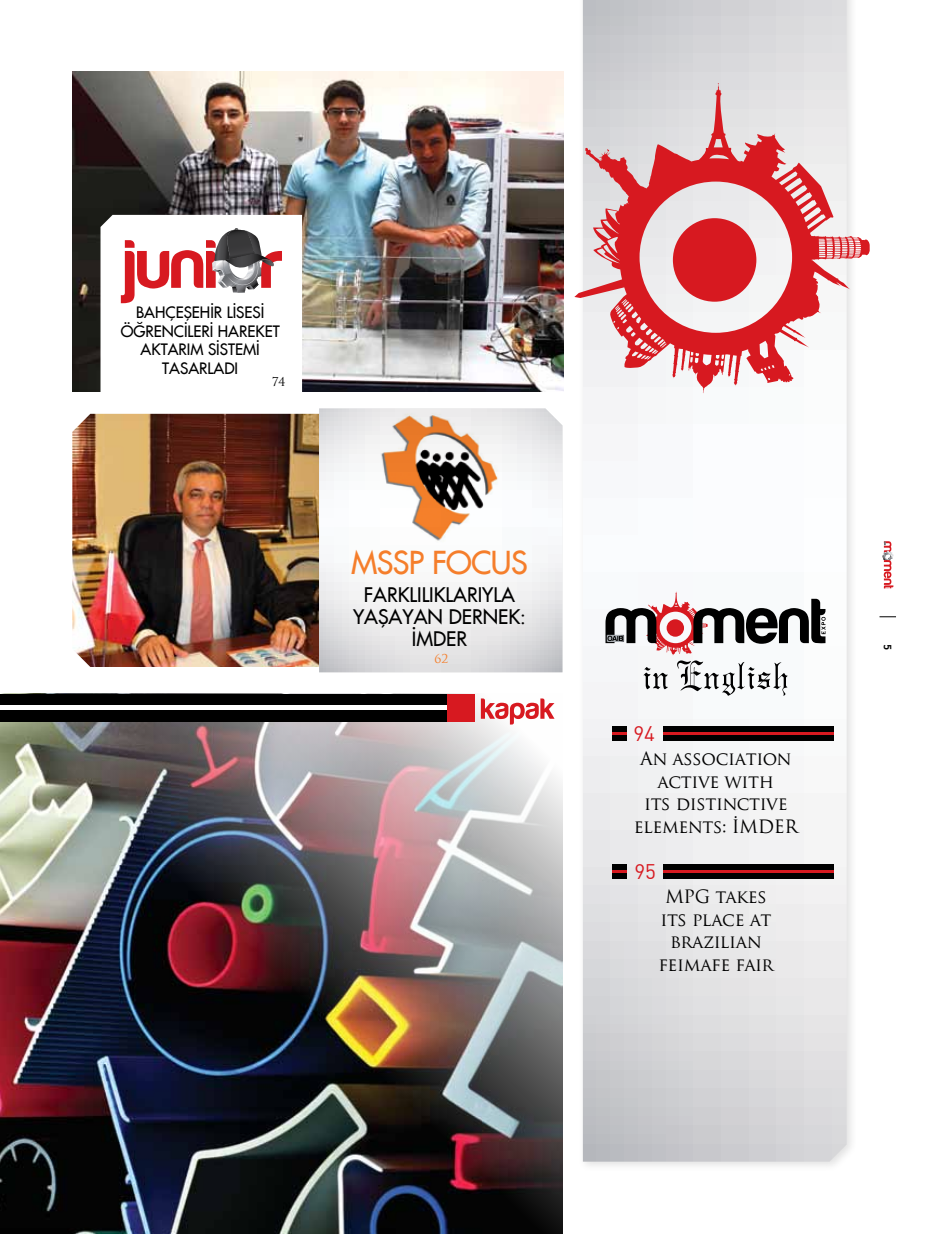
<style>
.page{position:relative;width:936px;height:1234px;background:#fff}
.page>*{position:absolute;margin:0;border:0;box-sizing:border-box;transform-origin:0 0}
.t1{font:30.9px "Beatles";letter-spacing:-.02em;color:#f57e2b}
.t2{font:20.7px "DIN Bek";color:#d71920}
.t3{font:19.65px "Beatles";color:#000}
.t4{font:18px/22.5px "Trajan Pro";letter-spacing:-.02em;color:#000;text-align:center}
.t5{font:15.45px "Beatles";color:#000}
.t6{font:12px "Trajan Pro";color:#000}
.t7{font:12px "Trajan Pro";color:#f57e2b}
.t8{font:700 10.5px "Trebuchet MS";color:#000}
</style>
<div class="page">
<img style="left:0;top:694px;width:562px;height:539px">
<svg style="left:882px;top:541px;width:11px;height:47px"></svg>
<svg style="left:879px;top:616px;width:16px;height:1px"></svg>
<svg style="left:481px;top:698px;width:73px;height:26px"></svg>
<div style="left:0;top:693px;width:453px;height:28px;background:#000"></div>
<hr style="left:0;top:705px;width:453px;height:4px;background:#fff">
<div style="left:447px;top:693px;width:27px;height:28px;background:#d71920"></div>
<div style="left:577px;top:0;width:281px;height:1172px;background:#f8f8f8"></div>
<svg style="left:583px;top:0;width:263px;height:1161px"></svg>
<svg style="left:574px;top:84px;width:296px;height:309px"></svg>
<div style="left:672px;top:218px;width:84px;height:83px;background:#d71920;border-radius:50%"></div>
<svg style="left:605px;top:591px;width:220px;height:104px"></svg>
<div style="left:612px;top:726px;width:15px;height:14px;background:#000"></div>
<svg style="left:612px;top:732px;width:15px;height:2px"></svg>
<div style="left:612px;top:863px;width:15px;height:15px;background:#000"></div>
<svg style="left:612px;top:870px;width:15px;height:2px"></svg>
<div style="left:663px;top:726px;width:170px;height:14px;background:#000"></div>
<hr style="left:663px;top:732px;width:170px;height:2px;background:#d71920">
<div style="left:663px;top:863px;width:170px;height:15px;background:#000"></div>
<hr style="left:663px;top:870px;width:170px;height:2px;background:#d71920">
<img style="left:72px;top:72px;width:491px;height:319px">
<img style="left:72px;top:414px;width:247px;height:252px">
<svg style="left:319px;top:408px;width:243px;height:264px"></svg>
<img style="left:372px;top:408px;width:136px;height:138px">
<svg style="left:100px;top:215px;width:202px;height:177px"></svg>
<p class="t5" style="left:136px;top:302px;width:18px">BAHÇEŞEHİR</p>
<p class="t5" style="left:227px;top:302px;width:7px">LİSESİ</p>
<p class="t5" style="left:121px;top:321px;width:12px">ÖĞREN</p>
<p class="t5" style="left:174px;top:321px;width:17px">CİLERİ</p>
<p class="t5" style="left:218px;top:321px;width:10px">HAREKET</p>
<p class="t5" style="left:141px;top:339px;width:11px">AKTAR</p>
<p class="t5" style="left:187px;top:339px;width:29px">IM SİSTE</p>
<p class="t5" style="left:243px;top:339px;width:16px">Mİ</p>
<p class="t5" style="left:162px;top:358px;width:10px">TASARLA</p>
<p class="t5" style="left:224px;top:358px;width:15px">DI</p>
<p class="t6" style="left:272px;top:373px;width:15px">74</p>
<h1 class="t1" style="left:351px;top:542px;width:43px">MSSP</h1>
<h1 class="t1" style="left:432px;top:542px;width:95px">FOCUS</h1>
<p class="t3" style="left:364px;top:582px;width:22px">FARKL</p>
<p class="t3" style="left:417px;top:582px;width:29px">ILIKLAR</p>
<p class="t3" style="left:477px;top:582px;width:17px">IYLA</p>
<p class="t3" style="left:353px;top:604px;width:14px">YAŞAYAN</p>
<p class="t3" style="left:448px;top:604px;width:26px">DERNEK</p>
<p class="t3" style="left:520px;top:604px;width:7px">:</p>
<p class="t3" style="left:412px;top:626px;width:46px">İMDER</p>
<p class="t7" style="left:434px;top:651px;width:15px">62</p>
<p class="t2" style="left:633px;top:720px;width:23px">94</p>
<p class="t4" style="left:633px;top:747px;width:166px">An assocıatıon actıve wıth<br>ıts dıstınctıve elements: İMDER</p>
<p class="t2" style="left:634px;top:858px;width:23px">95</p>
<p class="t4" style="left:658px;top:885px;width:117px">MPG takes ıts place at brazılıan feımafe faır</p>
<p class="t8" style="left:893px;top:644px;width:8px;rotate:90deg">5</p>
</div>
